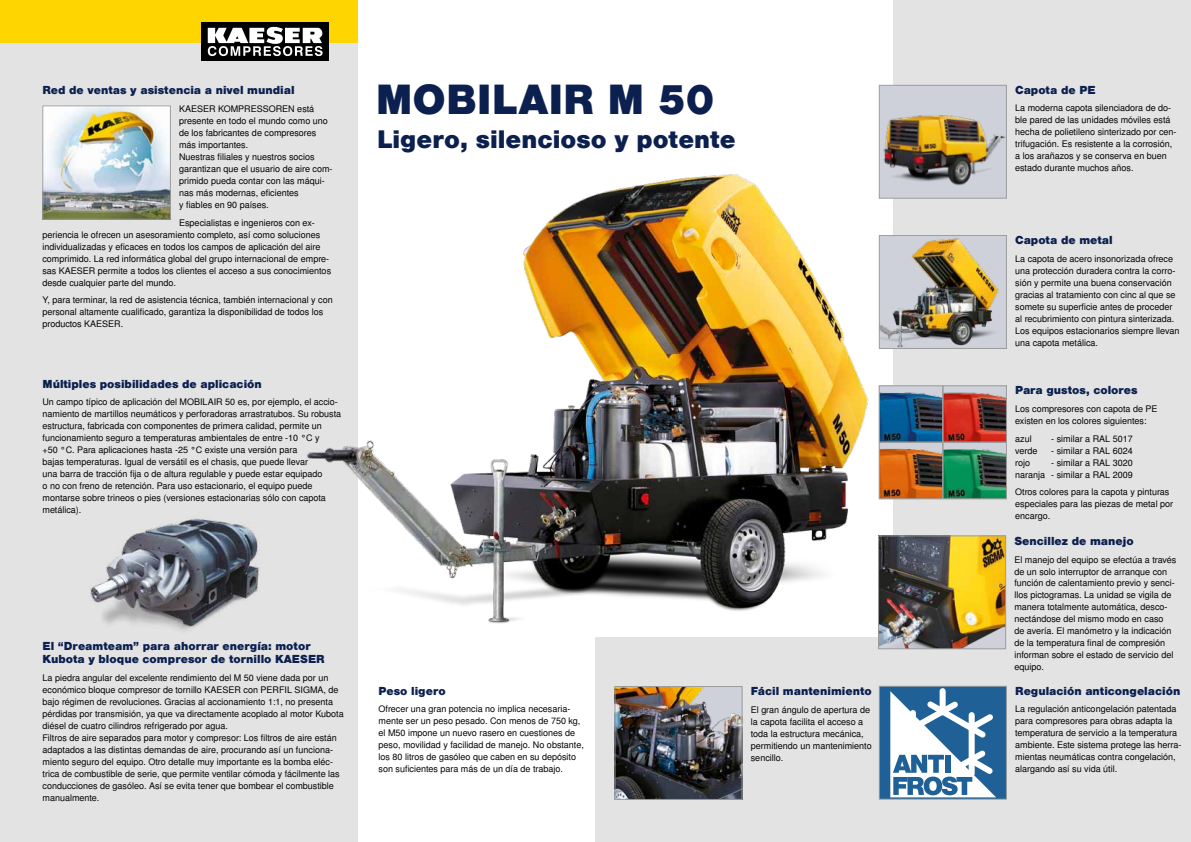
<style>
.page{position:relative;width:1191px;height:842px;background:#fff}
.page>*{position:absolute;margin:0;border:0;box-sizing:border-box;transform-origin:0 0}
.t1{font:900 40px "Nimbus San L";color:#0c2050}
.t2{font:900 24px "Nimbus San L";color:#0c2050}
.t3{font:900 11px/13px "Nimbus San L";color:#0c2050}
.t4{font:9px/12px "Nimbus San L";color:#000}
</style>
<div class="page">
<div style="left:0;top:0;width:357px;height:842px;background:#e3e3e3"></div>
<div style="left:893px;top:0;width:298px;height:842px;background:#e3e3e3"></div>
<div style="left:595px;top:638px;width:596px;height:204px;background:#e3e3e3"></div>
<img style="left:616px;top:688px;width:124px;height:110px">
<div style="left:614px;top:686px;width:128px;height:114px;border:1px solid #9c9d9d"></div>
<img style="left:896px;top:538px;width:108px;height:109px">
<div style="left:878px;top:536px;width:128px;height:113px;border:1px solid #9c9d9d"></div>
<div style="left:879px;top:686px;width:127px;height:113px;background:#1f6196"></div>
<svg style="left:890px;top:691px;width:106px;height:106px"></svg>
<div style="left:879px;top:686px;width:127px;height:113px;border:1px solid #9c9d9d"></div>
<div style="left:0;top:0;width:357px;height:43px;background:#ffd500"></div>
<div style="left:201px;top:22px;width:128px;height:39px;background:#000"></div>
<svg style="left:208px;top:26px;width:114px;height:30px"></svg>
<img style="left:90px;top:518px;width:169px;height:113px">
<img style="left:307px;top:160px;width:589px;height:505px">
<div style="left:879px;top:85px;width:127px;height:113px;background:#ced1da;border:1px solid #9c9d9d"></div>
<img style="left:869px;top:98px;width:138px;height:96px">
<img style="left:881px;top:237px;width:123px;height:110px">
<div style="left:879px;top:235px;width:127px;height:114px;border:1px solid #9c9d9d"></div>
<img style="left:881px;top:388px;width:60px;height:52px">
<div style="left:879px;top:386px;width:64px;height:56px;border:1px solid #9c9d9d"></div>
<img style="left:881px;top:444px;width:60px;height:53px">
<div style="left:879px;top:442px;width:64px;height:57px;border:1px solid #9c9d9d"></div>
<img style="left:945px;top:388px;width:59px;height:52px">
<div style="left:943px;top:386px;width:63px;height:56px;border:1px solid #9c9d9d"></div>
<svg style="left:945px;top:444px;width:59px;height:53px;background:#307e5e"></svg>
<div style="left:943px;top:442px;width:63px;height:57px;border:1px solid #9c9d9d"></div>
<img style="left:45px;top:108px;width:124px;height:109px">
<div style="left:43px;top:106px;width:128px;height:113px;border:1px solid #9c9d9d"></div>
<p class="t3" style="left:42px;top:84px;width:254px">Red de ventas y asistencia a nivel mundial</p>
<p class="t4" style="left:179px;top:103px;width:155px">KAESER KOMPRESSOREN está presente en todo el mundo como uno de los fabricantes de compresores más importantes.<br>Nuestras filiales y nuestros socios garantizan que el usuario de aire com&shy;primido pueda contar con las máqui&shy;nas más modernas, eficientes<br>y fiables en 90 países.</p>
<p class="t4" style="left:42px;top:217px;width:290px;text-indent:137px">Especialistas e ingenieros con ex&shy;periencia le ofrecen un asesoramiento completo, así como soluciones individualizadas y eficaces en todos los campos de aplicación del aire comprimido. La red informática global del grupo internacional de empre&shy;sas KAESER permite a todos los clientes el acceso a sus conocimientos desde cualquier parte del mundo.</p>
<p class="t4" style="left:42px;top:294px;width:292px">Y, para terminar, la red de asistencia técnica, también internacional y con personal altamente cualificado, garantiza la disponibilidad de todos los productos KAESER.</p>
<p class="t3" style="left:43px;top:377px;width:221px">Múltiples posibilidades de aplicación</p>
<p class="t4" style="left:43px;top:396px;width:300px">Un campo típico de aplicación del MOBILAIR 50 es, por ejemplo, el accio&shy;namiento de martillos neumáticos y perforadoras arrastratubos. Su robusta estructura, fabricada con componentes de primera calidad, permite un funcionamiento seguro a temperaturas ambientales de entre -10 °C y<br>+50 °C. Para aplicaciones hasta -25 °C existe una versión para<br>bajas temperaturas. Igual de versátil es el chasis, que puede llevar<br>una barra de tracción fija o de altura regulable y puede estar equipado<br>o no con freno de retención. Para uso estacionario, el equipo puede montarse sobre trineos o pies (versiones estacionarias sólo con capota metálica).</p>
<h1 class="t1" style="left:376px;top:75px;width:340px">MOBILAIR M 50</h1>
<h2 class="t2" style="left:377px;top:124px;width:360px">Ligero, silencioso y potente</h2>
<p class="t3" style="left:43px;top:640px;width:284px">El “Dreamteam” para ahorrar energía: motor<br>Kubota y bloque compresor de tornillo KAESER</p>
<p class="t4" style="left:43px;top:672px;width:303px">La piedra angular del excelente rendimiento del M 50 viene dada por un económico bloque compresor de tornillo KAESER con PERFIL SIGMA, de bajo régimen de revoluciones. Gracias al accionamiento 1:1, no presenta pérdidas por transmisión, ya que va directamente acoplado al motor Kubota diésel de cuatro cilindros refrigerado por agua.<br>Filtros de aire separados para motor y compresor: Los filtros de aire están adaptados a las distintas demandas de aire, procurando así un funciona&shy;miento seguro del equipo. Otro detalle muy importante es la bomba eléc&shy;trica de combustible de serie, que permite ventilar cómoda y fácilmente las conducciones de gasóleo. Así se evita tener que bombear el combustible manualmente.</p>
<p class="t3" style="left:378px;top:684px;width:69px">Peso ligero</p>
<p class="t4" style="left:378px;top:703px;width:207px">Ofrecer una gran potencia no implica necesaria&shy;mente ser un peso pesado. Con menos de 750 kg, el M50 impone un nuevo rasero en cuestiones de peso, movilidad y facilidad de manejo. No obstante, los 80 litros de gasóleo que caben en su depósito son suficientes para más de un día de trabajo.</p>
<p class="t3" style="left:751px;top:684px;width:122px">Fácil mantenimiento</p>
<p class="t4" style="left:751px;top:704px;width:122px">El gran ángulo de apertura de la capota facilita el acceso a toda la estructura mecánica, permitiendo un mantenimiento sencillo.</p>
<p class="t3" style="left:1015px;top:83px;width:82px">Capota de PE</p>
<p class="t4" style="left:1015px;top:102px;width:163px">La moderna capota silenciadora de do&shy;ble pared de las unidades móviles está hecha de polietileno sinterizado por cen&shy;trifugación. Es resistente a la corrosión, a los arañazos y se conserva en buen estado durante muchos años.</p>
<p class="t3" style="left:1015px;top:233px;width:99px">Capota de metal</p>
<p class="t4" style="left:1015px;top:253px;width:166px">La capota de acero insonorizada ofrece una protección duradera contra la corro&shy;sión y permite una buena conservación gracias al tratamiento con cinc al que se somete su superficie antes de proceder al recubrimiento con pintura sinterizada.<br>Los equipos estacionarios siempre llevan una capota metálica.</p>
<p class="t3" style="left:1015px;top:384px;width:124px">Para gustos, colores</p>
<p class="t4" style="left:1015px;top:403px;width:144px">Los compresores con capota de PE existen en los colores siguientes:</p>
<p class="t4" style="left:1015px;top:433px;width:18px">azul</p>
<p class="t4" style="left:1051px;top:433px;width:83px">- similar a RAL 5017</p>
<p class="t4" style="left:1015px;top:445px;width:24px">verde</p>
<p class="t4" style="left:1051px;top:445px;width:83px">- similar a RAL 6024</p>
<p class="t4" style="left:1015px;top:457px;width:16px">rojo</p>
<p class="t4" style="left:1015px;top:457px;width:119px;text-align:right">- similar a RAL 3020<br>naranja - similar a RAL 2009</p>
<p class="t4" style="left:1015px;top:486px;width:159px">Otros colores para la capota y pinturas especiales para las piezas de metal por encargo.</p>
<p class="t3" style="left:1014px;top:534px;width:121px">Sencillez de manejo</p>
<p class="t4" style="left:1014px;top:553px;width:164px">El manejo del equipo se efectúa a través de un solo interruptor de arranque con función de calentamiento previo y senci&shy;llos pictogramas. La unidad se vigila de manera totalmente automática, desco&shy;nectándose del mismo modo en caso<br>de avería. El manómetro y la indicación de la temperatura final de compresión informan sobre el estado de servicio del equipo.</p>
<p class="t3" style="left:1015px;top:684px;width:167px">Regulación anticongelación</p>
<p class="t4" style="left:1015px;top:703px;width:168px">La regulación anticongelación patentada para compresores para obras adapta la temperatura de servicio a la temperatura ambiente. Este sistema protege las herra&shy;mientas neumáticas contra congelación, alargando así su vida útil.</p>
</div>
